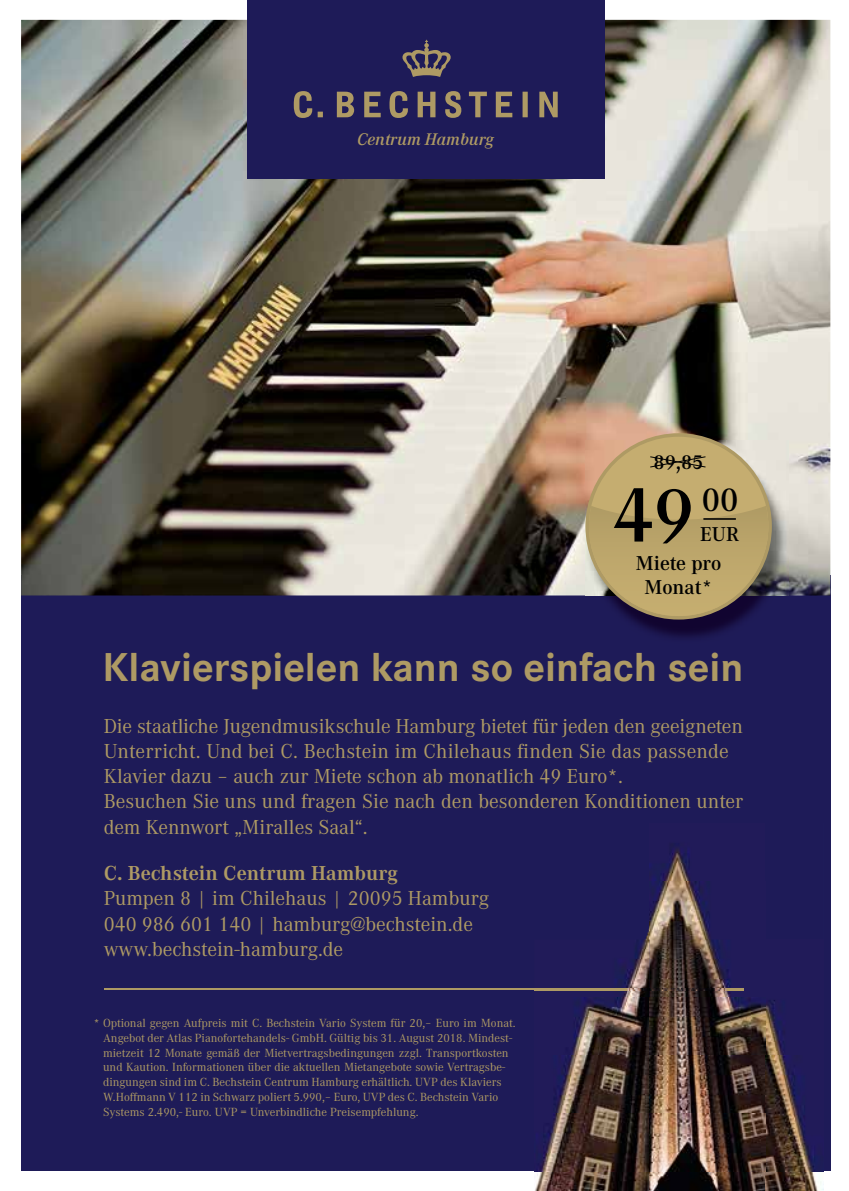
<style>
.page{position:relative;width:849px;height:1191px;background:#fff}
.page>*{position:absolute;margin:0;border:0;box-sizing:border-box;transform-origin:0 0}
.t1{font:600 78.4px "Corporate A Pro";color:#000}
.t2{font:700 41.82px "Corporate S";color:#ae9a64}
.t3{font:600 34.3px "Corporate A Pro";color:#000}
.t4{font:21px/25.2px "Corporate A Pro";color:#ae9a64}
.t5{font:700 21px "Corporate A Pro";color:#ae9a64}
.t6{font:600 20.82px/23.6px "Corporate A Pro";color:#000;text-align:center}
.t7{font:italic 600 17.5px "Corporate A Pro";color:#ae9a64}
.t8{font:12.25px/14.7px "Corporate A Pro";color:#ae9a64}
</style>
<div class="page">
<div style="left:21px;top:575px;width:809px;height:596px;background:#1e1b58"></div>
<hr style="left:104px;top:988px;width:639px;height:2px;background:#ae9a64">
<img style="left:21px;top:20px;width:809px;height:575px">
<div style="left:247px;top:0;width:357px;height:179px;background:#1e1b58"></div>
<svg style="left:294px;top:40px;width:263px;height:78px"></svg>
<img style="left:534px;top:844px;width:289px;height:347px">
<img style="left:534px;top:988px;width:209px;height:2px">
<img style="left:630px;top:440px;width:157px;height:198px">
<svg style="left:585px;top:433px;width:186px;height:186px;background:#b39d70"></svg>
<hr style="left:703px;top:518px;width:32px;height:2px;background:#000">
<h3 class="t7" style="left:357px;top:127px;width:138px">Centrum Hamburg</h3>
<h3 class="t6" style="left:653px;top:449px;width:51px">89,85</h3>
<h1 class="t1" style="left:612px;top:462px;width:84px">49</h1>
<h3 class="t3" style="left:701px;top:476px;width:38px">00</h3>
<h3 class="t6" style="left:700px;top:521px;width:41px">EUR</h3>
<h3 class="t6" style="left:635px;top:551px;width:87px">Miete pro<br>Monat*</h3>
<h2 class="t2" style="left:102px;top:643px;width:642px">Klavierspielen kann so einfach sein</h2>
<p class="t4" style="left:104px;top:712px;width:640px">Die staatliche Jugendmusikschule Hamburg bietet für jeden den geeigneten Unterricht. Und bei C. Bechstein im Chilehaus finden Sie das passende Klavier dazu – auch zur Miete schon ab monatlich 49 Euro*.<br>Besuchen Sie uns und fragen Sie nach den besonderen Konditionen unter dem Kennwort „Miralles Saal“.</p>
<h3 class="t5" style="left:104px;top:859px;width:296px">C. Bechstein Centrum Hamburg</h3>
<h3 class="t4" style="left:104px;top:885px;width:386px">Pumpen 8 | im Chilehaus | 20095 Hamburg<br>040 986 601 140 | hamburg@bechstein.de www.bechstein-hamburg.de</h3>
<p class="t8" style="left:103px;top:1015px;width:414px;text-indent:-9px">* Optional gegen Aufpreis mit C. Bechstein Vario System für 20,– Euro im Monat.<br>Angebot der Atlas Pianofortehandels- GmbH. Gültig bis 31. August 2018. Mindest&shy;mietzeit 12 Monate gemäß der Mietvertragsbedingungen zzgl. Transportkosten und Kaution. Informationen über die aktuellen Mietangebote sowie Vertragsbe&shy;dingungen sind im C. Bechstein Centrum Hamburg erhältlich. UVP des Klaviers W.Hoffmann V 112 in Schwarz poliert 5.990,– Euro, UVP des C. Bechstein Vario Systems 2.490,- Euro. UVP = Unverbindliche Preisempfehlung.</p>
</div>
